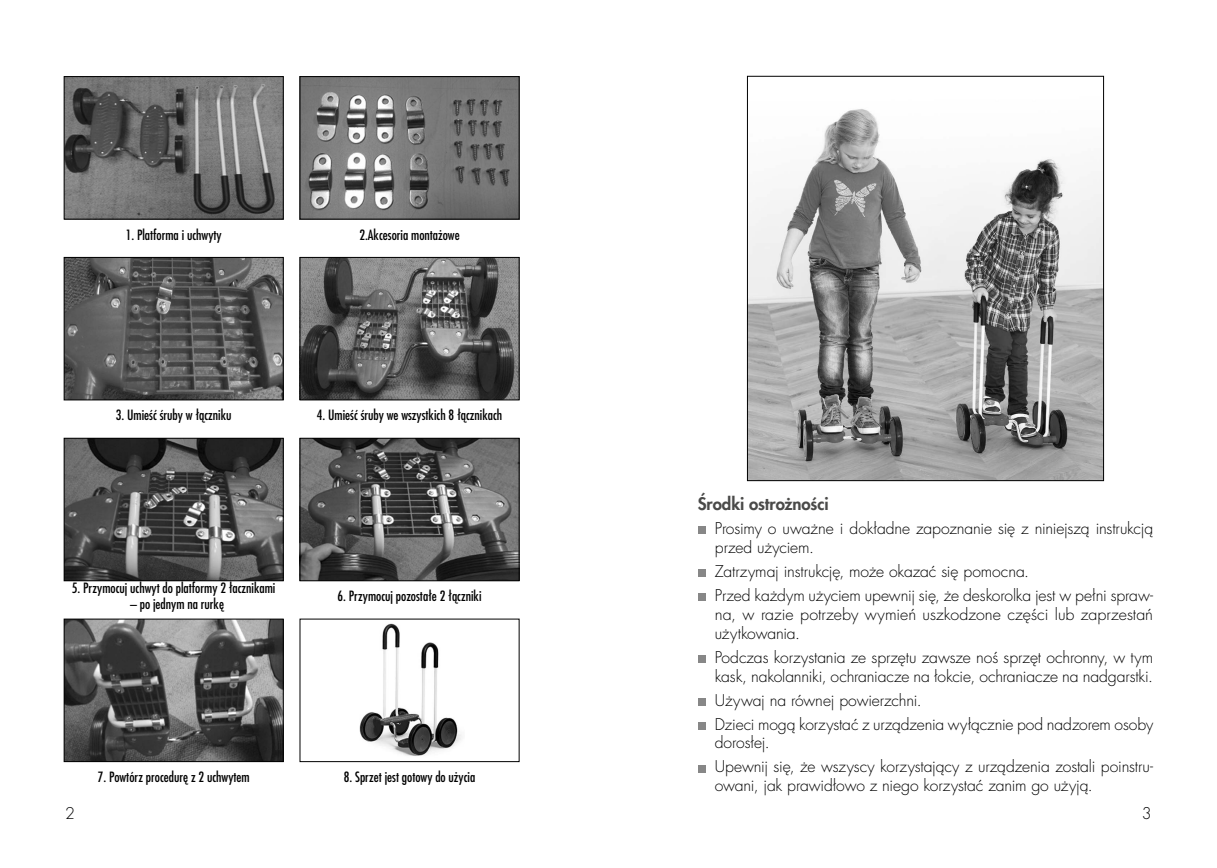
<style>
.page{position:relative;width:1217px;height:868px;background:#fff}
.page>*{position:absolute;margin:0;border:0;box-sizing:border-box;transform-origin:0 0}
.t1{font:800 16.8px "Futura LTS";letter-spacing:-.005em;color:#4a4a49}
.t2{font:300 15.75px/18.9px "Futura LTS";letter-spacing:-.01em;color:#000}
.t3{font:condensed 13.8px "Futura LTS";color:#000}
</style>
<div class="page">
<div style="left:697px;top:526px;width:8px;height:7px;background:#878787"></div>
<div style="left:697px;top:569px;width:8px;height:7px;background:#878787"></div>
<div style="left:697px;top:593px;width:8px;height:7px;background:#878787"></div>
<div style="left:697px;top:655px;width:8px;height:7px;background:#878787"></div>
<div style="left:697px;top:698px;width:8px;height:7px;background:#878787"></div>
<div style="left:697px;top:722px;width:8px;height:7px;background:#878787"></div>
<div style="left:697px;top:765px;width:8px;height:7px;background:#878787"></div>
<img style="left:66px;top:78px;width:215px;height:139px">
<div style="left:64px;top:76px;width:219px;height:143px;border:1px solid #000"></div>
<img style="left:301px;top:78px;width:216px;height:139px">
<div style="left:299px;top:76px;width:220px;height:143px;border:1px solid #000"></div>
<img style="left:66px;top:259px;width:215px;height:139px">
<div style="left:64px;top:257px;width:219px;height:143px;border:1px solid #000"></div>
<img style="left:301px;top:259px;width:216px;height:139px">
<div style="left:299px;top:257px;width:220px;height:143px;border:1px solid #000"></div>
<img style="left:66px;top:440px;width:215px;height:139px">
<div style="left:64px;top:438px;width:219px;height:143px;border:1px solid #000"></div>
<img style="left:301px;top:440px;width:216px;height:139px">
<div style="left:299px;top:438px;width:220px;height:143px;border:1px solid #000"></div>
<img style="left:66px;top:620px;width:215px;height:139px">
<div style="left:64px;top:618px;width:219px;height:143px;border:1px solid #000"></div>
<img style="left:359px;top:623px;width:103px;height:133px">
<img style="left:749px;top:109px;width:352px;height:370px">
<div style="left:747px;top:76px;width:356px;height:405px;border:1px solid #000"></div>
<p class="t3" style="left:126px;top:226px;width:97px">1. Platforma i uchwyty</p>
<p class="t3" style="left:359px;top:226px;width:102px">2.Akcesoria montażowe</p>
<p class="t3" style="left:116px;top:407px;width:117px">3. Umieść śruby w łączniku</p>
<p class="t3" style="left:317px;top:407px;width:187px">4. Umieść śruby we wszystkich 8 łącznikach</p>
<p class="t3" style="left:72px;top:579px;width:205px">5. Przymocuj uchwyt do platformy 2 łacznikami</p>
<p class="t3" style="left:130px;top:595px;width:95px">– po jednym na rurkę</p>
<p class="t3" style="left:337px;top:587px;width:145px">6. Przymocuj pozostałe 2 łączniki</p>
<p class="t3" style="left:98px;top:768px;width:153px">7. Powtórz procedurę z 2 uchwytem</p>
<p class="t3" style="left:344px;top:768px;width:133px">8. Sprzet jest gotowy do użycia</p>
<p class="t1" style="left:697px;top:492px;width:132px">Środki ostrożności</p>
<p class="t2" style="left:714px;top:519px;width:439px">Prosimy o uważne i dokładne zapoznanie się z niniejszą instrukcją przed użyciem.</p>
<p class="t2" style="left:714px;top:559px;width:439px;line-height:24px">Zatrzymaj instrukcję, może okazać się pomocna.<br>Przed każdym użyciem upewnij się, że deskorolka jest w pełni spraw-</p>
<p class="t2" style="left:714px;top:604px;width:439px">na, w razie potrzeby wymień uszkodzone części lub zaprzestań użytkowania.</p>
<p class="t2" style="left:714px;top:647px;width:439px">Podczas korzystania ze sprzętu zawsze noś sprzęt ochronny, w tym kask, nakolanniki, ochraniacze na łokcie, ochraniacze na nadgarstki.</p>
<p class="t2" style="left:714px;top:688px;width:440px;line-height:24px">Używaj na równej powierzchni.<br>Dzieci mogą korzystać z urządzenia wyłącznie pod nadzorem osoby</p>
<p class="t2" style="left:714px;top:731px;width:439px;line-height:24px">dorosłej.<br>Upewnij się, że wszyscy korzystający z urządzenia zostali poinstru-</p>
<p class="t2" style="left:714px;top:776px;width:379px">owani, jak prawidłowo z niego korzystać zanim go użyją.</p>
<p class="t2" style="left:65px;top:804px;width:11px">2</p>
<p class="t2" style="left:1141px;top:804px;width:11px">3</p>
</div>
